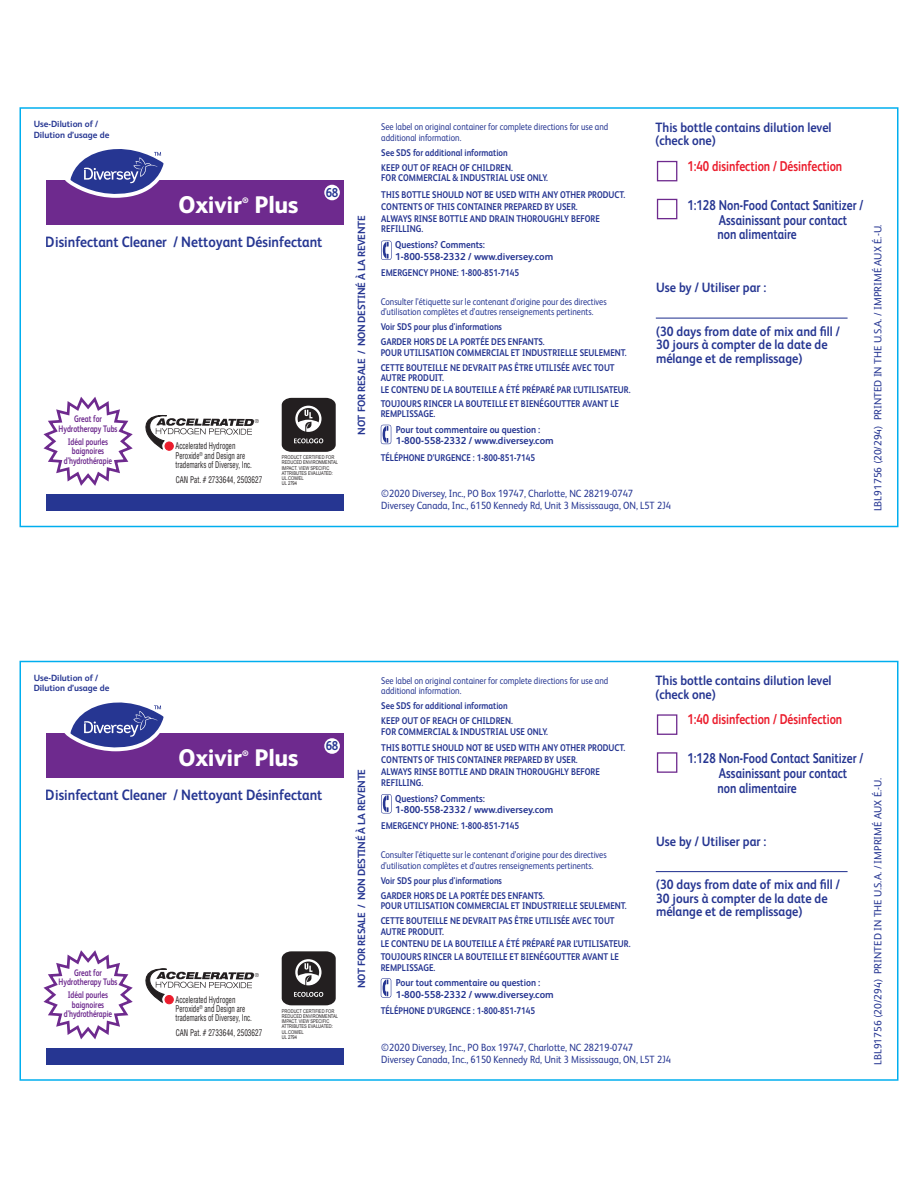
<style>
.page{position:relative;width:918px;height:1188px;background:#fff}
.page>*{position:absolute;margin:0;border:0;box-sizing:border-box;transform-origin:0 0}
.t1{font:800 24px "FS Albert Pro";letter-spacing:-.01em;color:#fff}
.t2{font:700 15px "FS Albert Pro";color:#263692;scale:.9 1}
.t3{font:700 14.25px/14.7px "FS Albert Pro";color:#263692;scale:.8 1}
.t4{font:700 14.25px "FS Albert Pro";color:#eb1c2c;scale:.8 1}
.t5{font:700 13.5px/13.5px "FS Albert Pro";color:#263692;scale:.9 1}
.t6{font:700 12.75px "FS Albert Pro";color:#263692;scale:.9 1}
.t7{font:10.5px/12px "FS Albert Pro";color:#263692;scale:.9 1}
.t8{font:10.5px "FS Albert Pro";color:#263692}
.t9{font:700 10.5px "FS Albert Pro";letter-spacing:-.025em;color:#263692}
.t10{font:700 10.05px/11.4px "FS Albert Pro";color:#263692;scale:.9 1}
.t11{font:700 9.75px/15px "FS Albert Pro";color:#263692;scale:.85 1}
.t12{font:9.75px/10.5px "FS Albert Pro";color:#263692;scale:.85 1}
.t13{font:700 9.45px/9.4px "FS Albert Pro";color:#6e2a8e;text-align:center;scale:.75 1}
.t14{font:condensed 9px/9.3px "Helvetica LT Std";color:#231f20;scale:.77 1}
.t15{font:700 9px/10.5px "FS Albert Pro";color:#263692}
.t16{font:condensed 9px "Helvetica LT Std";color:#231f20;scale:.8 1}
.t17{font:800 7.95px "FS Albert Pro";color:#fff}
.t18{font:5.25px/5.2px "Arial";color:#231f20;scale:.78 1}
.t19{font:condensed 5.25px "Helvetica LT Std";color:#231f20}
</style>
<div class="page">
<div style="left:20px;top:107px;width:878px;height:420px;border:2px solid #00aeef"></div>
<div style="left:47px;top:180px;width:297px;height:45px;background:#6e2a8e"></div>
<div style="left:47px;top:494px;width:297px;height:17px;background:#263692"></div>
<svg style="left:65px;top:149px;width:99px;height:49px"></svg>
<svg style="left:282px;top:398px;width:54px;height:54px;background:#454243"></svg>
<svg style="left:43px;top:396px;width:90px;height:90px"></svg>
<div style="left:165px;top:442px;width:9px;height:9px;border:1px solid #eb1c2c;border-radius:50%"></div>
<svg style="left:145px;top:415px;width:109px;height:35px"></svg>
<div style="left:324px;top:185px;width:16px;height:15px;background:#fff;border-radius:50%"></div>
<div style="left:657px;top:161px;width:20px;height:20px;background:#fff;border:1px solid #6e2a8e"></div>
<div style="left:657px;top:199px;width:20px;height:20px;background:#fff;border:1px solid #6e2a8e"></div>
<hr style="left:656px;top:318px;width:192px;height:1px;background:#263692">
<svg style="left:381px;top:241px;width:11px;height:19px"></svg>
<svg style="left:381px;top:425px;width:10px;height:19px"></svg>
<div style="left:20px;top:661px;width:878px;height:420px;border:2px solid #00aeef"></div>
<div style="left:47px;top:733px;width:297px;height:45px;background:#6e2a8e"></div>
<div style="left:47px;top:1048px;width:297px;height:17px;background:#263692"></div>
<svg style="left:64px;top:702px;width:100px;height:50px"></svg>
<svg style="left:282px;top:951px;width:54px;height:54px;background:#464343"></svg>
<svg style="left:43px;top:950px;width:90px;height:90px"></svg>
<div style="left:165px;top:995px;width:9px;height:9px;border:1px solid #eb1c2c;border-radius:50%"></div>
<svg style="left:145px;top:968px;width:109px;height:35px"></svg>
<div style="left:324px;top:738px;width:16px;height:16px;background:#fff;border-radius:50%"></div>
<div style="left:657px;top:714px;width:20px;height:21px;background:#fff;border:1px solid #6e2a8e"></div>
<div style="left:657px;top:752px;width:20px;height:21px;background:#fff;border:1px solid #6e2a8e"></div>
<hr style="left:656px;top:871px;width:192px;height:1px;background:#263692">
<svg style="left:381px;top:794px;width:11px;height:19px"></svg>
<svg style="left:381px;top:978px;width:10px;height:20px"></svg>
<p class="t15" style="left:34px;top:118px;width:77px">Use-Dilution of /<br>Dilution d’usage de</p>
<h1 class="t1" style="left:179px;top:186px;width:65px">Oxivir</h1>
<p class="t17" style="left:242px;top:194px;width:8px">®</p>
<h1 class="t1" style="left:254px;top:186px;width:46px">Plus</h1>
<h3 class="t6" style="left:326px;top:184px;width:16px">68</h3>
<h2 class="t2" style="left:46px;top:231px;width:309px">Disinfectant Cleaner / Nettoyant Désinfectant</h2>
<p class="t13" style="left:59px;top:414px;width:80px">Great for<br>Hydrotherapy Tubs</p>
<p class="t13" style="left:64px;top:436px;width:66px">Idéal pourles baignoires d'hydrothérapie</p>
<p class="t19" style="left:255px;top:418px;width:6px">®</p>
<p class="t14" style="left:176px;top:441px;width:101px">Accelerated Hydrogen<br>Peroxide<sup>®</sup> and Design are trademarks of Diversey, Inc.</p>
<p class="t16" style="left:176px;top:474px;width:110px">CAN Pat. # 2733644, 2503627</p>
<p class="t18" style="left:282px;top:455px;width:74px">PRODUCT CERTIFIED FOR<br>REDUCED ENVIRONMENTAL<br>IMPACT. VIEW SPECIFIC<br>ATTRIBUTES EVALUATED:<br>UL.COM/EL<br>UL 2794</p>
<p class="t9" style="left:354px;top:435px;width:221px;rotate:-90deg">NOT FOR RESALE / NON DESTINÉ À LA REVENTE</p>
<h3 class="t5" style="left:656px;top:120px;width:197px">This bottle contains dilution level (check one)</h3>
<h3 class="t4" style="left:687px;top:156px;width:195px">1:40 disinfection / Désinfection</h3>
<h3 class="t3" style="left:717px;top:197px;width:184px;text-indent:-30px">1:128 Non-Food Contact Sanitizer /<br>Assainissant pour contact non alimentaire</h3>
<p class="t12" style="left:381px;top:121px;width:269px">See label on original container for complete directions for use and additional information.</p>
<p class="t11" style="left:381px;top:145px;width:156px">See SDS for additional information<br>KEEP OUT OF REACH OF CHILDREN.</p>
<p class="t11" style="left:381px;top:169px;width:289px;line-height:16.5px">FOR COMMERCIAL &amp; INDUSTRIAL USE ONLY.<br>THIS BOTTLE SHOULD NOT BE USED WITH ANY OTHER PRODUCT.</p>
<p class="t11" style="left:381px;top:200px;width:259px;line-height:12px">CONTENTS OF THIS CONTAINER PREPARED BY USER.<br>ALWAYS RINSE BOTTLE AND DRAIN THOROUGHLY BEFORE</p>
<p class="t11" style="left:381px;top:221px;width:51px">REFILLING.</p>
<p class="t11" style="left:381px;top:265px;width:164px">EMERGENCY PHONE: 1-800-851-7145</p>
<p class="t12" style="left:381px;top:295px;width:267px">Consulter l’étiquette sur le contenant d’origine pour des directives d’utilisation complètes et d’autres renseignements pertinents.</p>
<p class="t11" style="left:381px;top:319px;width:194px">Voir SDS pour plus d'informations<br>GARDER HORS DE LA PORTÉE DES ENFANTS.</p>
<p class="t11" style="left:381px;top:344px;width:291px">POUR UTILISATION COMMERCIAL ET INDUSTRIELLE SEULEMENT.<br>CETTE BOUTEILLE NE DEVRAIT PAS ÊTRE UTILISÉE AVEC TOUT</p>
<p class="t11" style="left:381px;top:371px;width:295px;line-height:12px">AUTRE PRODUIT.<br>LE CONTENU DE LA BOUTEILLE A ÉTÉ PRÉPARÉ PAR L’UTILISATEUR.</p>
<p class="t11" style="left:381px;top:398px;width:282px;line-height:10.5px">TOUJOURS RINCER LA BOUTEILLE ET BIENÉGOUTTER AVANT LE<br>REMPLISSAGE.</p>
<p class="t11" style="left:381px;top:449px;width:183px">TÉLÉPHONE D’URGENCE : 1-800-851-7145</p>
<p class="t7" style="left:381px;top:487px;width:323px">©2020 Diversey, Inc., PO Box 19747, Charlotte, NC 28219-0747<br>Diversey Canada, Inc., 6150 Kennedy Rd, Unit 3 Mississauga, ON, L5T 2J4</p>
<p class="t10" style="left:395px;top:239px;width:177px">Questions? Comments:<br>1-800-558-2332 / www.diversey.com</p>
<h3 class="t5" style="left:656px;top:280px;width:124px">Use by / Utiliser par :</h3>
<h3 class="t5" style="left:656px;top:323px;width:206px">(30 days from date of mix and fill /<br>30 jours à compter de la date de mélange et de remplissage)</h3>
<p class="t10" style="left:396px;top:423px;width:177px">Pour tout commentaire ou question :<br>1-800-558-2332 / www.diversey.com</p>
<p class="t8" style="left:871px;top:511px;width:288px;rotate:-90deg">LBL91756 (20/294) PRINTED IN THE U.S.A. / IMPRIMÉ AUX É.-U.</p>
<p class="t15" style="left:34px;top:672px;width:77px">Use-Dilution of /<br>Dilution d’usage de</p>
<h1 class="t1" style="left:179px;top:739px;width:65px">Oxivir</h1>
<p class="t17" style="left:242px;top:747px;width:8px">®</p>
<h1 class="t1" style="left:254px;top:739px;width:46px">Plus</h1>
<h3 class="t6" style="left:326px;top:737px;width:16px">68</h3>
<h2 class="t2" style="left:46px;top:784px;width:309px">Disinfectant Cleaner / Nettoyant Désinfectant</h2>
<p class="t13" style="left:59px;top:967px;width:80px">Great for<br>Hydrotherapy Tubs</p>
<p class="t13" style="left:64px;top:990px;width:66px">Idéal pourles baignoires d'hydrothérapie</p>
<p class="t19" style="left:255px;top:971px;width:6px">®</p>
<p class="t14" style="left:176px;top:995px;width:101px">Accelerated Hydrogen<br>Peroxide<sup>®</sup> and Design are trademarks of Diversey, Inc.</p>
<p class="t16" style="left:176px;top:1027px;width:110px">CAN Pat. # 2733644, 2503627</p>
<p class="t18" style="left:282px;top:1008px;width:74px">PRODUCT CERTIFIED FOR<br>REDUCED ENVIRONMENTAL<br>IMPACT. VIEW SPECIFIC<br>ATTRIBUTES EVALUATED:<br>UL.COM/EL<br>UL 2794</p>
<p class="t9" style="left:354px;top:988px;width:221px;rotate:-90deg">NOT FOR RESALE / NON DESTINÉ À LA REVENTE</p>
<h3 class="t5" style="left:656px;top:673px;width:197px">This bottle contains dilution level (check one)</h3>
<h3 class="t4" style="left:687px;top:710px;width:195px">1:40 disinfection / Désinfection</h3>
<h3 class="t3" style="left:717px;top:750px;width:184px;text-indent:-30px">1:128 Non-Food Contact Sanitizer /<br>Assainissant pour contact non alimentaire</h3>
<p class="t12" style="left:381px;top:675px;width:269px">See label on original container for complete directions for use and additional information.</p>
<p class="t11" style="left:381px;top:698px;width:156px">See SDS for additional information<br>KEEP OUT OF REACH OF CHILDREN.</p>
<p class="t11" style="left:381px;top:723px;width:289px;line-height:16.5px">FOR COMMERCIAL &amp; INDUSTRIAL USE ONLY.<br>THIS BOTTLE SHOULD NOT BE USED WITH ANY OTHER PRODUCT.</p>
<p class="t11" style="left:381px;top:754px;width:259px;line-height:12px">CONTENTS OF THIS CONTAINER PREPARED BY USER.<br>ALWAYS RINSE BOTTLE AND DRAIN THOROUGHLY BEFORE</p>
<p class="t11" style="left:381px;top:775px;width:51px">REFILLING.</p>
<p class="t11" style="left:381px;top:818px;width:164px">EMERGENCY PHONE: 1-800-851-7145</p>
<p class="t12" style="left:381px;top:849px;width:267px">Consulter l’étiquette sur le contenant d’origine pour des directives d’utilisation complètes et d’autres renseignements pertinents.</p>
<p class="t11" style="left:381px;top:872px;width:194px">Voir SDS pour plus d'informations<br>GARDER HORS DE LA PORTÉE DES ENFANTS.</p>
<p class="t11" style="left:381px;top:898px;width:291px">POUR UTILISATION COMMERCIAL ET INDUSTRIELLE SEULEMENT.<br>CETTE BOUTEILLE NE DEVRAIT PAS ÊTRE UTILISÉE AVEC TOUT</p>
<p class="t11" style="left:381px;top:925px;width:295px;line-height:12px">AUTRE PRODUIT.<br>LE CONTENU DE LA BOUTEILLE A ÉTÉ PRÉPARÉ PAR L’UTILISATEUR.</p>
<p class="t11" style="left:381px;top:951px;width:282px;line-height:10.5px">TOUJOURS RINCER LA BOUTEILLE ET BIENÉGOUTTER AVANT LE<br>REMPLISSAGE.</p>
<p class="t11" style="left:381px;top:1003px;width:183px">TÉLÉPHONE D’URGENCE : 1-800-851-7145</p>
<p class="t7" style="left:381px;top:1041px;width:323px">©2020 Diversey, Inc., PO Box 19747, Charlotte, NC 28219-0747<br>Diversey Canada, Inc., 6150 Kennedy Rd, Unit 3 Mississauga, ON, L5T 2J4</p>
<p class="t10" style="left:395px;top:792px;width:177px">Questions? Comments:<br>1-800-558-2332 / www.diversey.com</p>
<h3 class="t5" style="left:656px;top:833px;width:124px">Use by / Utiliser par :</h3>
<h3 class="t5" style="left:656px;top:877px;width:206px">(30 days from date of mix and fill /<br>30 jours à compter de la date de mélange et de remplissage)</h3>
<p class="t10" style="left:396px;top:977px;width:177px">Pour tout commentaire ou question :<br>1-800-558-2332 / www.diversey.com</p>
<p class="t8" style="left:871px;top:1065px;width:288px;rotate:-90deg">LBL91756 (20/294) PRINTED IN THE U.S.A. / IMPRIMÉ AUX É.-U.</p>
</div>
